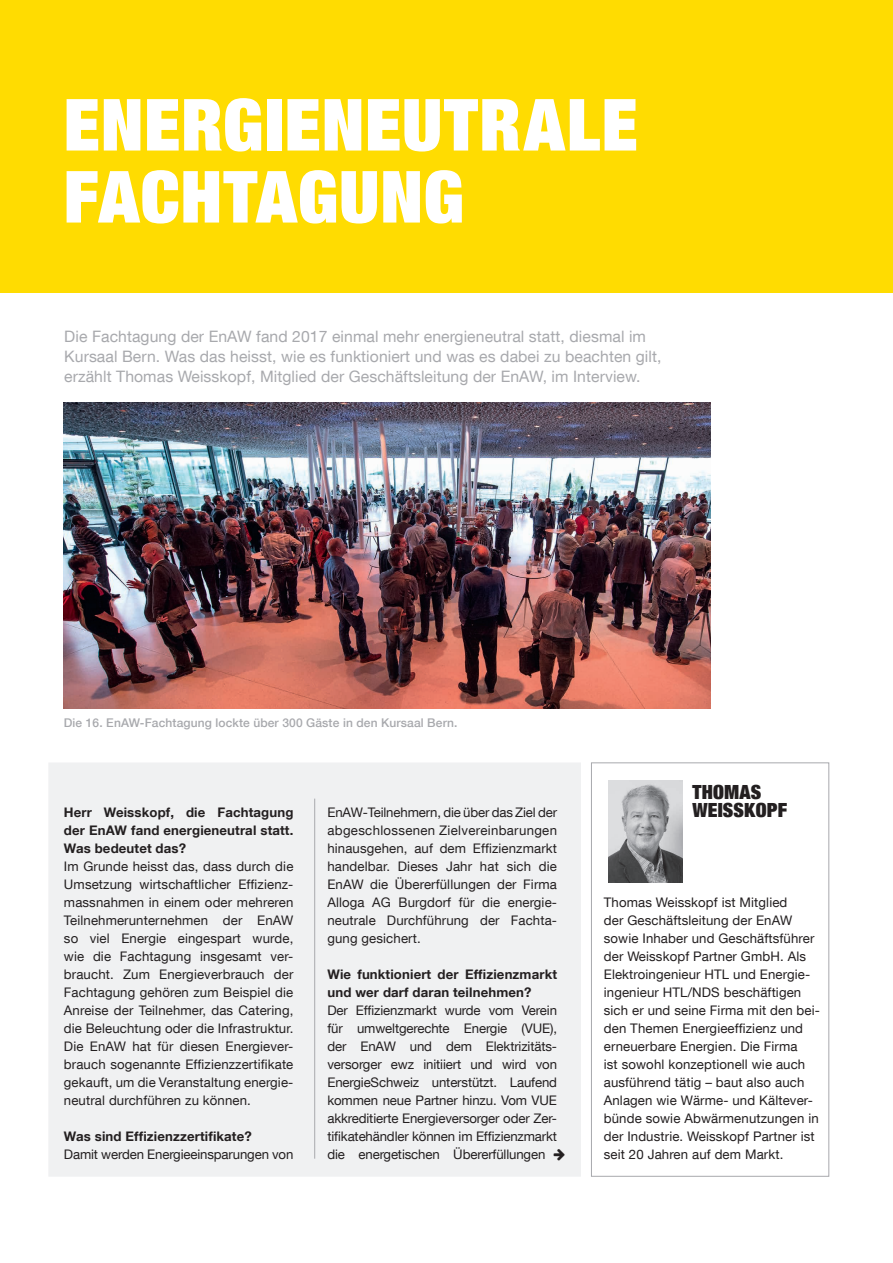
<style>
.page{position:relative;width:893px;height:1263px;background:#fff}
.page>*{position:absolute;margin:0;border:0;box-sizing:border-box;transform-origin:0 0}
.t1{font:900 condensed 72px/72px "Helvetica Neue LT Com";letter-spacing:.015em;color:#fff}
.t2{font:900 condensed 19.5px/18px "Helvetica Neue LT Com";letter-spacing:.01em;color:#231f20}
.t3{font:15.75px/20.2px "Helvetica Neue LT Com";letter-spacing:.005em;color:#a8a9ad}
.t4{font:13.2px/18px "Helvetica Neue LT Com";letter-spacing:.01em;color:#231f20;text-align:justify}
.t5{font:700 13.2px/18px "Helvetica Neue LT Com";letter-spacing:.01em;color:#231f20;text-align:justify}
.t6{font:13.2px "Helvetica Neue LT Com";letter-spacing:-.01em;color:#231f20}
.t7{font:500 12px "Helvetica Neue LT Com";letter-spacing:.01em;color:#a8a9ad}
</style>
<div class="page">
<div style="left:0;top:0;width:893px;height:293px;background:#ffdc01"></div>
<div style="left:49px;top:763px;width:532px;height:414px;background:#f0f1f2"></div>
<hr style="left:314px;top:799px;width:1px;height:360px;background:#a8a9ad">
<div style="left:591px;top:762px;width:238px;height:415px;border:1px solid #a8a9ad"></div>
<img style="left:608px;top:781px;width:74px;height:102px">
<img style="left:64px;top:403px;width:646px;height:306px">
<svg style="left:554px;top:1149px;width:11px;height:11px"></svg>
<h1 class="t1" style="left:64px;top:88px;width:575px">ENERGIENEUTRALE<br>FACHTAGUNG</h1>
<p class="t3" style="left:64px;top:326px;width:599px">Die Fachtagung der EnAW fand 2017 einmal mehr energieneutral statt, diesmal im<br>Kursaal Bern. Was das heisst, wie es funktioniert und was es dabei zu beachten gilt, erzählt Thomas Weisskopf, Mitglied der Geschäftsleitung der EnAW, im Interview.</p>
<p class="t7" style="left:64px;top:715px;width:395px">Die 16. EnAW-Fachtagung lockte über 300 Gäste in den Kursaal Bern.</p>
<p class="t5" style="left:64px;top:802px;width:231px">Herr Weisskopf, die Fachtagung der EnAW fand energieneutral statt.<br>Was bedeutet das?</p>
<p class="t4" style="left:64px;top:857px;width:231px">Im Grunde heisst das, dass durch die Umsetzung wirtschaftlicher Effizienz&shy;massnahmen in einem oder mehreren Teilnehmerunternehmen der EnAW so viel Energie eingespart wurde, wie die Fachtagung insgesamt ver&shy;braucht. Zum Energieverbrauch der Fachtagung gehören zum Beispiel die Anreise der Teilnehmer, das Catering, die Beleuchtung oder die Infrastruktur.<br>Die EnAW hat für diesen Energiever&shy;brauch sogenannte Effizienzzertifikate gekauft, um die Veranstaltung energie&shy;neutral durchführen zu können.</p>
<p class="t5" style="left:64px;top:1126px;width:189px">Was sind Effizienzzertifikate?</p>
<p class="t6" style="left:64px;top:1146px;width:231px">Damit werden Energieeinsparungen von</p>
<p class="t4" style="left:327px;top:803px;width:231px">EnAW-Teilnehmern, die über das Ziel der abgeschlossenen Zielvereinbarungen hinausgehen, auf dem Effizienzmarkt handelbar. Dieses Jahr hat sich die EnAW die Übererfüllungen der Firma Alloga AG Burgdorf für die energie&shy;neutrale Durchführung der Fachta&shy;gung gesichert.</p>
<p class="t5" style="left:327px;top:964px;width:231px">Wie funktioniert der Effizienzmarkt und wer darf daran teilnehmen?</p>
<p class="t4" style="left:327px;top:1001px;width:231px">Der Effizienzmarkt wurde vom Verein für umweltgerechte Energie (VUE), der EnAW und dem Elektrizitäts&shy;versorger ewz initiiert und wird von EnergieSchweiz unterstützt. Laufend kommen neue Partner hinzu. Vom VUE akkreditierte Energieversorger oder Zer&shy;tifikatehändler können im Effizienzmarkt die energetischen Übererfüllungen</p>
<h2 class="t2" style="left:692px;top:782px;width:96px">THOMAS<br>WEISSKOPF</h2>
<p class="t4" style="left:604px;top:893px;width:218px;text-align:left">Thomas Weisskopf ist Mitglied<br>der Geschäftsleitung der EnAW sowie Inhaber und Geschäftsführer der Weisskopf Partner GmbH. Als Elektroingenieur HTL und Energie&shy;ingenieur HTL/NDS beschäftigen sich er und seine Firma mit den bei&shy;den Themen Energieeffizienz und erneuerbare Energien. Die Firma<br>ist sowohl konzeptionell wie auch ausführend tätig – baut also auch Anlagen wie Wärme- und Kältever&shy;bünde sowie Abwärmenutzungen in der Industrie. Weisskopf Partner ist seit 20 Jahren auf dem Markt.</p>
</div>
